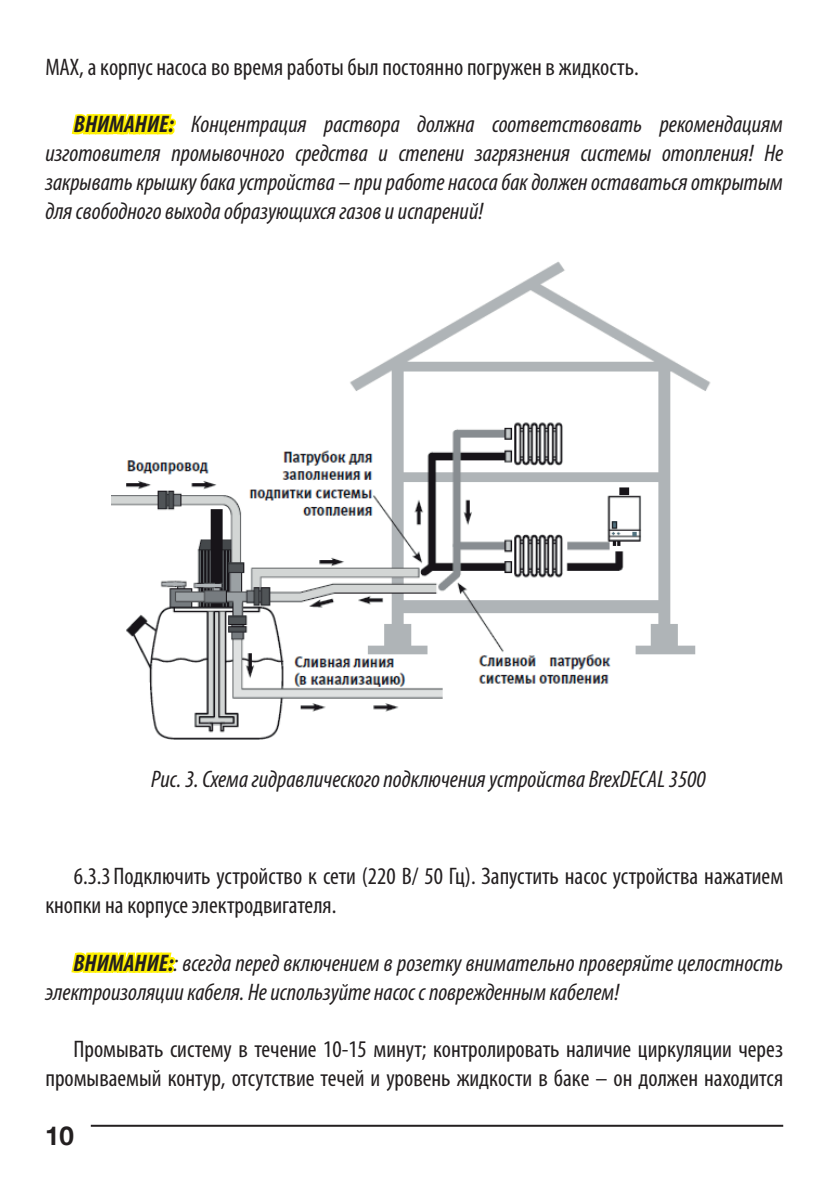
<style>
.page{position:relative;width:840px;height:1191px;background:#fff}
.page>*{position:absolute;margin:0;border:0;box-sizing:border-box;transform-origin:0 0}
.t1{font:700 26px "Helvetica Neue";color:#231f20}
.text{font:italic condensed 24px/28.8px "Myriad Pro";color:#231f20;text-align:justify}
.text-2{font:condensed 24px/28.8px "Myriad Pro";color:#231f20}
.s1{font-weight:700;color:#fff101}
</style>
<div class="page">
<hr style="left:91px;top:1124px;width:691px;height:2px;background:#231f20">
<img style="left:111px;top:261px;width:600px;height:479px">
<p class="text-2" style="left:45px;top:52px;width:594px">MAX, а корпус насоса во время работы был постоянно погружен в жидкость.</p>
<p class="text" style="left:45px;top:110px;width:739px;text-indent:28px"><span class="s1">ВНИМАНИЕ:</span> Концентрация раствора должна соответствовать рекомендациям изготовителя промывочного средства и степени загрязнения системы отопления! Не закрывать крышку бака устройства – при работе насоса бак должен оставаться открытым для свободного выхода образующихся газов и испарений!</p>
<p class="text" style="left:151px;top:765px;width:556px">Рис. 3. Схема гидравлического подключения устройства BrexDECAL 3500</p>
<p class="text-2" style="left:45px;top:861px;width:739px;text-indent:28px">6.3.3Подключить устройство к сети (220 В/ 50 Гц). Запустить насос устройства нажатием кнопки на корпусе электродвигателя.</p>
<p class="text" style="left:45px;top:948px;width:738px;text-indent:28px"><span class="s1">ВНИМАНИЕ:</span>: всегда перед включением в розетку внимательно проверяйте целостность электроизоляции кабеля. Не используйте насос с поврежденным кабелем!</p>
<p class="text-2" style="left:45px;top:1034px;width:738px;text-align:right">Промывать систему в течение 10-15 минут; контролировать наличие циркуляции через промываемый контур, отсутствие течей и уровень жидкости в баке – он должен находится</p>
<p class="t1" style="left:45px;top:1115px;width:30px">10</p>
</div>
